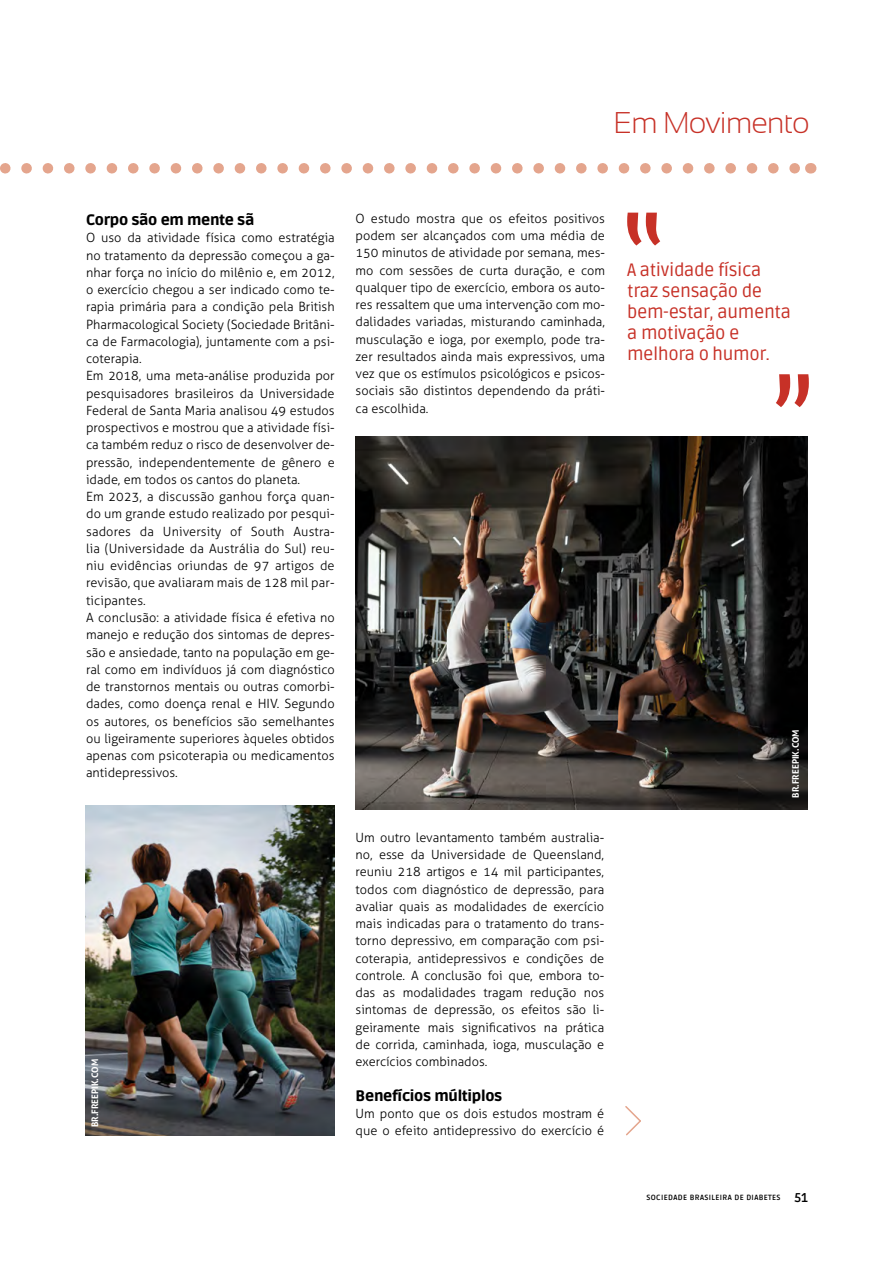
<style>
.page{position:relative;width:893px;height:1263px;background:#fff}
.page>*{position:absolute;margin:0;border:0;box-sizing:border-box;transform-origin:0 0}
.t1{font:300 30px "Sansation";letter-spacing:-.025em;color:#c73127}
.t2{font:18px/21px "Ruda";letter-spacing:-.02em;color:#c73127}
.t3{font:900 15px "Ruda";letter-spacing:-.02em;color:#000}
.t4{font:300 12.75px/17.2px "Aller";color:#000}
.t5{font:700 9px "Aller";color:#fff}
.t6{font:700 7.5px "Ruda";letter-spacing:.05em;color:#000}
.s1{font-size:12.75px}
</style>
<div class="page">
<svg style="left:0;top:163px;width:800px;height:11px"></svg>
<svg style="left:627px;top:213px;width:33px;height:33px"></svg>
<svg style="left:776px;top:374px;width:33px;height:33px"></svg>
<img style="left:85px;top:806px;width:249px;height:329px">
<img style="left:356px;top:437px;width:452px;height:372px">
<svg style="left:625px;top:1106px;width:16px;height:30px"></svg>
<h1 class="t1" style="left:614px;top:106px;width:197px">Em Movimento</h1>
<p class="t3" style="left:86px;top:210px;width:170px">Corpo são em mente sã</p>
<p class="t4" style="left:86px;top:229px;width:250px">O uso da atividade física como estratégia no tratamento da depressão começou a ga&shy;nhar força no início do milênio e, em 2012, o exercício chegou a ser indicado como te&shy;rapia primária para a condição pela British Pharmacological Society (Sociedade Britâni&shy;ca de Farmacologia), juntamente com a psi&shy;coterapia.<br>Em 2018, uma meta-análise produzida por pesquisadores brasileiros da Universidade Federal de Santa Maria analisou 49 estudos prospectivos e mostrou que a atividade físi&shy;ca também reduz o risco de desenvolver de&shy;pressão, independentemente de gênero e idade, em todos os cantos do planeta.<br>Em 2023, a discussão ganhou força quan&shy;do um grande estudo realizado por pesqui&shy;sadores da University of South Austra&shy;lia (Universidade da Austrália do Sul) reu&shy;niu evidências oriundas de 97 artigos de revisão, que avaliaram mais de 128 mil par&shy;ticipantes.<br>A conclusão: a atividade física é efetiva no manejo e redução dos sintomas de depres&shy;são e ansiedade, tanto na população em ge&shy;ral como em indivíduos já com diagnóstico de transtornos mentais ou outras comorbi&shy;dades, como doença renal e HIV. Segundo os autores, os benefícios são semelhantes ou ligeiramente superiores àqueles obtidos apenas com psicoterapia ou medicamentos antidepressivos.</p>
<p class="t5" style="left:89px;top:1127px;width:70px;rotate:-90deg">BR.FREEPIK.COM</p>
<p class="t4" style="left:356px;top:210px;width:251px;text-align:justify">O estudo mostra que os efeitos positivos podem ser alcançados com uma média de 150 minutos de atividade por semana, mes&shy;mo com sessões de curta duração, e com qualquer tipo de exercício, embora os auto&shy;res ressaltem que uma intervenção com mo&shy;dalidades variadas, misturando caminhada, musculação e ioga, por exemplo, pode tra&shy;zer resultados ainda mais expressivos, uma vez que os estímulos psicológicos e psicos&shy;sociais são distintos dependendo da práti&shy;ca escolhida.</p>
<p class="t4" style="left:356px;top:829px;width:250px;text-align:justify">Um outro levantamento também australia&shy;no, esse da Universidade de Queensland, reuniu 218 artigos e 14 mil participantes, todos com diagnóstico de depressão, para avaliar quais as modalidades de exercício mais indicadas para o tratamento do trans&shy;torno depressivo, em comparação com psi&shy;coterapia, antidepressivos e condições de controle. A conclusão foi que, embora to&shy;das as modalidades tragam redução nos sintomas de depressão, os efeitos são li&shy;geiramente mais significativos na prática de corrida, caminhada, ioga, musculação e exercícios combinados.</p>
<p class="t3" style="left:356px;top:1085px;width:148px">Benefícios múltiplos</p>
<p class="t4" style="left:356px;top:1105px;width:250px">Um ponto que os dois estudos mostram é que o efeito antidepressivo do exercício é</p>
<h2 class="t2" style="left:627px;top:258px;width:165px">A atividade física traz sensação de bem-estar, aumenta a motivação e melhora o humor.</h2>
<p class="t5" style="left:790px;top:798px;width:70px;rotate:-90deg">BR.FREEPIK.COM</p>
<p class="t6" style="left:646px;top:1193px;width:163px">SOCIEDADE BRASILEIRA DE DIABETES <span class="s1">51</span></p>
</div>
